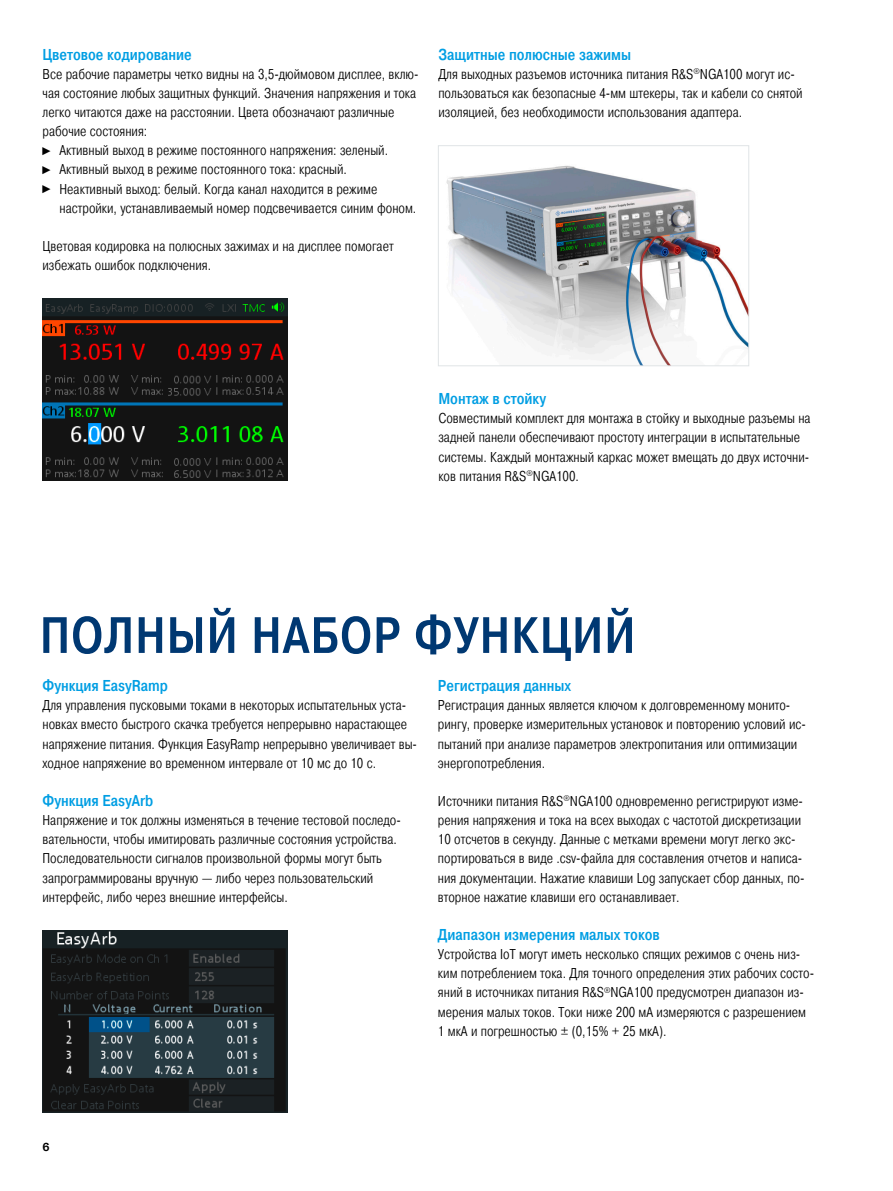
<style>
.page{position:relative;width:893px;height:1191px;background:#fff}
.page>*{position:absolute;margin:0;border:0;box-sizing:border-box;transform-origin:0 0}
.t1{font:500 51px "Pragmatica Cond";letter-spacing:.02em;color:#003872}
.t2{font:500 15.75px "Pragmatica Cond";color:#009ee3}
.t3{font:300 14.25px/19.2px "Pragmatica Cond";color:#000}
.t4{font:700 11.25px "Linotype Univers 630";color:#000}
.s1{font-family:"Arial Narrow";font-weight:400;font-size:11.4px}
</style>
<div class="page">
<img style="left:43px;top:299px;width:244px;height:181px">
<img style="left:446px;top:165px;width:301px;height:199px">
<div style="left:438px;top:145px;width:311px;height:221px;border:1px solid #e0e4e6"></div>
<img style="left:43px;top:930px;width:244px;height:182px">
<p class="t2" style="left:43px;top:45px;width:151px">Цветовое кодирование</p>
<p class="t3" style="left:43px;top:64px;width:378px">Все рабочие параметры четко видны на 3,5-дюймовом дисплее, вклю&shy;чая состояние любых защитных функций. Значения напряжения и тока легко читаются даже на расстоянии. Цвета обозначают различные рабочие состояния:<br><span class="s1">►</span> Активный выход в режиме постоянного напряжения: зеленый.<br><span class="s1">►</span> Активный выход в режиме постоянного тока: красный.<br><span class="s1">►</span> Неактивный выход: белый. Когда канал находится в режиме</p>
<p class="t3" style="left:60px;top:198px;width:358px">настройки, устанавливаемый номер подсвечивается синим фоном.</p>
<p class="t3" style="left:43px;top:237px;width:353px">Цветовая кодировка на полюсных зажимах и на дисплее помогает избежать ошибок подключения.</p>
<p class="t2" style="left:438px;top:45px;width:194px">Защитные полюсные зажимы</p>
<p class="t3" style="left:438px;top:64px;width:366px">Для выходных разъемов источника питания R&amp;S<sup>®</sup>NGA100 могут ис&shy;пользоваться как безопасные 4-мм штекеры, так и кабели со снятой изоляцией, без необходимости использования адаптера.</p>
<p class="t2" style="left:438px;top:389px;width:109px">Монтаж в стойку</p>
<p class="t3" style="left:438px;top:409px;width:374px">Совместимый комплект для монтажа в стойку и выходные разъемы на задней панели обеспечивают простоту интеграции в испытательные системы. Каждый монтажный каркас может вмещать до двух источни&shy;ков питания R&amp;S<sup>®</sup>NGA100.</p>
<h1 class="t1" style="left:40px;top:605px;width:597px">ПОЛНЫЙ НАБОР ФУНКЦИЙ</h1>
<p class="t2" style="left:43px;top:676px;width:127px">Функция EasyRamp</p>
<p class="t3" style="left:43px;top:696px;width:376px">Для управления пусковыми токами в некоторых испытательных уста&shy;новках вместо быстрого скачка требуется непрерывно нарастающее напряжение питания. Функция EasyRamp непрерывно увеличивает вы&shy;ходное напряжение во временном интервале от 10 мс до 10 с.</p>
<p class="t2" style="left:43px;top:791px;width:112px">Функция EasyArb</p>
<p class="t3" style="left:43px;top:811px;width:360px">Напряжение и ток должны изменяться в течение тестовой последо&shy;вательности, чтобы имитировать различные состояния устройства.<br>Последовательности сигналов произвольной формы могут быть запрограммированы вручную — либо через пользовательский интерфейс, либо через внешние интерфейсы.</p>
<p class="t2" style="left:438px;top:676px;width:135px">Регистрация данных</p>
<p class="t3" style="left:438px;top:696px;width:369px">Регистрация данных является ключом к долговременному монито&shy;рингу, проверке измерительных установок и повторению условий ис&shy;пытаний при анализе параметров электропитания или оптимизации энергопотребления.</p>
<p class="t3" style="left:438px;top:791px;width:368px">Источники питания R&amp;S<sup>®</sup>NGA100 одновременно регистрируют изме&shy;рения напряжения и тока на всех выходах с частотой дискретизации 10 отсчетов в секунду. Данные с метками времени могут легко экс&shy;портироваться в виде .csv-файла для составления отчетов и написа&shy;ния документации. Нажатие клавиши Log запускает сбор данных, по&shy;вторное нажатие клавиши его останавливает.</p>
<p class="t2" style="left:438px;top:925px;width:223px">Диапазон измерения малых токов</p>
<p class="t3" style="left:438px;top:945px;width:378px">Устройства IoT могут иметь несколько спящих режимов с очень низ&shy;ким потреблением тока. Для точного определения этих рабочих состо&shy;яний в источниках питания R&amp;S<sup>®</sup>NGA100 предусмотрен диапазон из&shy;мерения малых токов. Токи ниже 200 мА измеряются с разрешением 1 мкА и погрешностью ± (0,15% + 25 мкА).</p>
<p class="t4" style="left:43px;top:1139px;width:9px">6</p>
</div>
